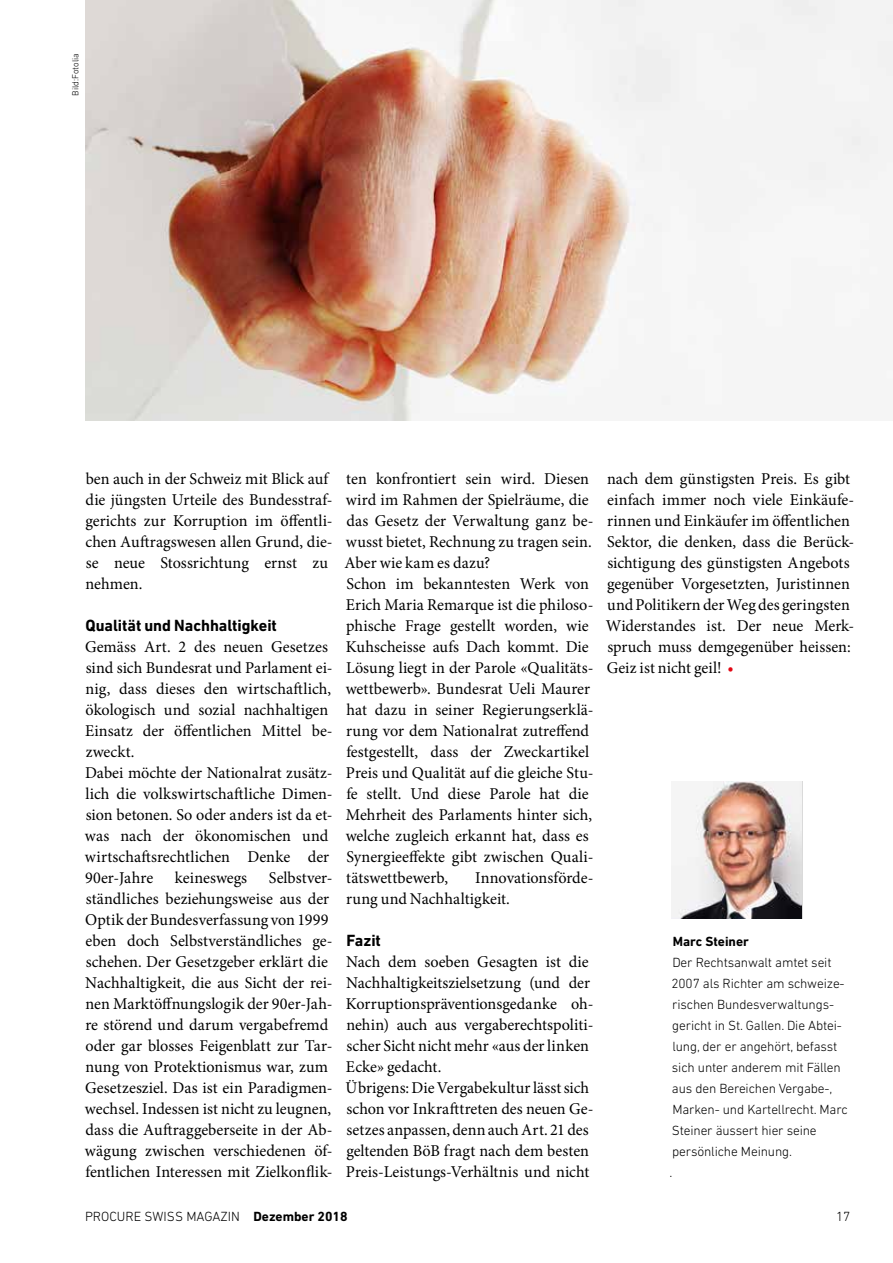
<style>
.page{position:relative;width:893px;height:1263px;background:#fff}
.page>*{position:absolute;margin:0;border:0;box-sizing:border-box;transform-origin:0 0}
.t1{font:16.5px/21px "Minion Pro";color:#000}
.t2{font:700 16.5px "DIN Next LT Pro";color:#000}
.t3{font:300 13.5px/21px "DIN Next LT Pro";letter-spacing:-.01em;color:#000}
.t4{font:700 13.5px "DIN Next LT Pro";color:#000}
.t5{font:300 9px "DIN Next LT Pro";color:#000}
.s1{color:#e30613}
.s2{font-weight:700}
</style>
<div class="page">
<img style="left:85px;top:0;width:808px;height:421px">
<img style="left:672px;top:781px;width:130px;height:137px">
<p class="t5" style="left:70px;top:96px;width:44px;rotate:-90deg">Bild:Fotolia</p>
<p class="t1" style="left:86px;top:468px;width:249px">ben auch in der Schweiz mit Blick auf die jüngsten Urteile des Bundesstraf&shy;gerichts zur Korruption im öffentli&shy;chen Auftragswesen allen Grund, die&shy;se neue Stossrichtung ernst zu nehmen.</p>
<p class="t2" style="left:85px;top:615px;width:193px">Qualität und Nachhaltigkeit</p>
<p class="t1" style="left:85px;top:636px;width:249px">Gemäss Art. 2 des neuen Gesetzes sind sich Bundesrat und Parlament ei&shy;nig, dass dieses den wirtschaftlich, ökologisch und sozial nachhaltigen<br>Einsatz der öffentlichen Mittel be&shy;zweckt.<br>Dabei möchte der Nationalrat zusätz&shy;lich die volkswirtschaftliche Dimen&shy;sion betonen. So oder anders ist da et&shy;was nach der ökonomischen und wirtschaftsrechtlichen Denke der<br>90er-Jahre</p>
<p class="t1" style="left:85px;top:867px;width:249px;text-indent:184px">Selbstver&shy;ständliches beziehungsweise aus der Optik der Bundesverfassung von 1999 eben doch Selbstverständliches ge&shy;schehen. Der Gesetzgeber erklärt die Nachhaltigkeit, die aus Sicht der rei&shy;nen Marktöffnungslogik der 90er-Jah&shy;re störend und darum vergabefremd oder gar blosses Feigenblatt zur Tar&shy;nung von Protektionismus war, zum Gesetzesziel. Das ist ein Paradigmen&shy;wechsel. Indessen ist nicht zu leugnen, dass die Auftraggeberseite in der Ab&shy;wägung zwischen verschiedenen öf&shy;fentlichen Interessen mit Zielkonflik-</p>
<p class="t1" style="left:175px;top:867px;width:74px">keineswegs</p>
<p class="t1" style="left:344px;top:468px;width:250px">ten konfrontiert sein wird. Diesen wird im Rahmen der Spielräume, die das Gesetz der Verwaltung ganz be&shy;wusst bietet, Rechnung zu tragen sein.<br>Aber wie kam es dazu?<br>Schon im bekanntesten Werk von Erich Maria Remarque ist die philoso&shy;phische Frage gestellt worden, wie Kuhscheisse aufs Dach kommt. Die Lösung liegt in der Parole «Qualitäts&shy;wettbewerb». Bundesrat Ueli Maurer hat dazu in seiner Regierungserklä&shy;rung vor dem Nationalrat zutreffend festgestellt, dass der Zweckartikel Preis und Qualität auf die gleiche Stu&shy;fe stellt. Und diese Parole hat die Mehrheit des Parlaments hinter sich, welche zugleich erkannt hat, dass es Synergieeffekte gibt zwischen Quali&shy;tätswettbewerb,</p>
<p class="t1" style="left:346px;top:867px;width:249px;text-indent:129px">Innovationsförde&shy;rung und Nachhaltigkeit.</p>
<p class="t2" style="left:347px;top:930px;width:36px">Fazit</p>
<p class="t1" style="left:346px;top:951px;width:249px">Nach dem soeben Gesagten ist die Nachhaltigkeitszielsetzung (und der Korruptionspräventionsgedanke oh&shy;nehin) auch aus vergaberechtspoliti&shy;scher Sicht nicht mehr «aus der linken Ecke» gedacht.<br>Übrigens: Die Vergabekultur lässt sich schon vor Inkrafttreten des neuen Ge&shy;setzes anpassen, denn auch Art. 21 des geltenden BöB fragt nach dem besten Preis-Leistungs-Verhältnis und nicht</p>
<p class="t1" style="left:606px;top:468px;width:250px">nach dem günstigsten Preis. Es gibt einfach immer noch viele Einkäufe&shy;rinnen und Einkäufer im öffentlichen Sektor, die denken, dass die Berück&shy;sichtigung des günstigsten Angebots gegenüber Vorgesetzten, Juristinnen und Politikern der Weg des geringsten Widerstandes ist. Der neue Merk&shy;spruch muss demgegenüber heissen:<br>Geiz ist nicht geil! <span class="s1">•</span></p>
<p class="t4" style="left:673px;top:933px;width:78px">Marc Steiner</p>
<p class="t3" style="left:670px;top:951px;width:180px">Der Rechtsanwalt amtet seit<br>2007 als Richter am schweize&shy;rischen Bundesverwaltungs&shy;gericht in St. Gallen. Die Abtei&shy;lung, der er angehört, befasst sich unter anderem mit Fällen aus den Bereichen Vergabe-,<br>Marken- und Kartellrecht. Marc<br>Steiner äussert hier seine persönliche Meinung.<br>.</p>
<p class="t3" style="left:85px;top:1205px;width:264px">PROCURE SWISS MAGAZIN <span class="s2">Dezember 2018</span></p>
<p class="t3" style="left:836px;top:1205px;width:16px">17</p>
</div>
